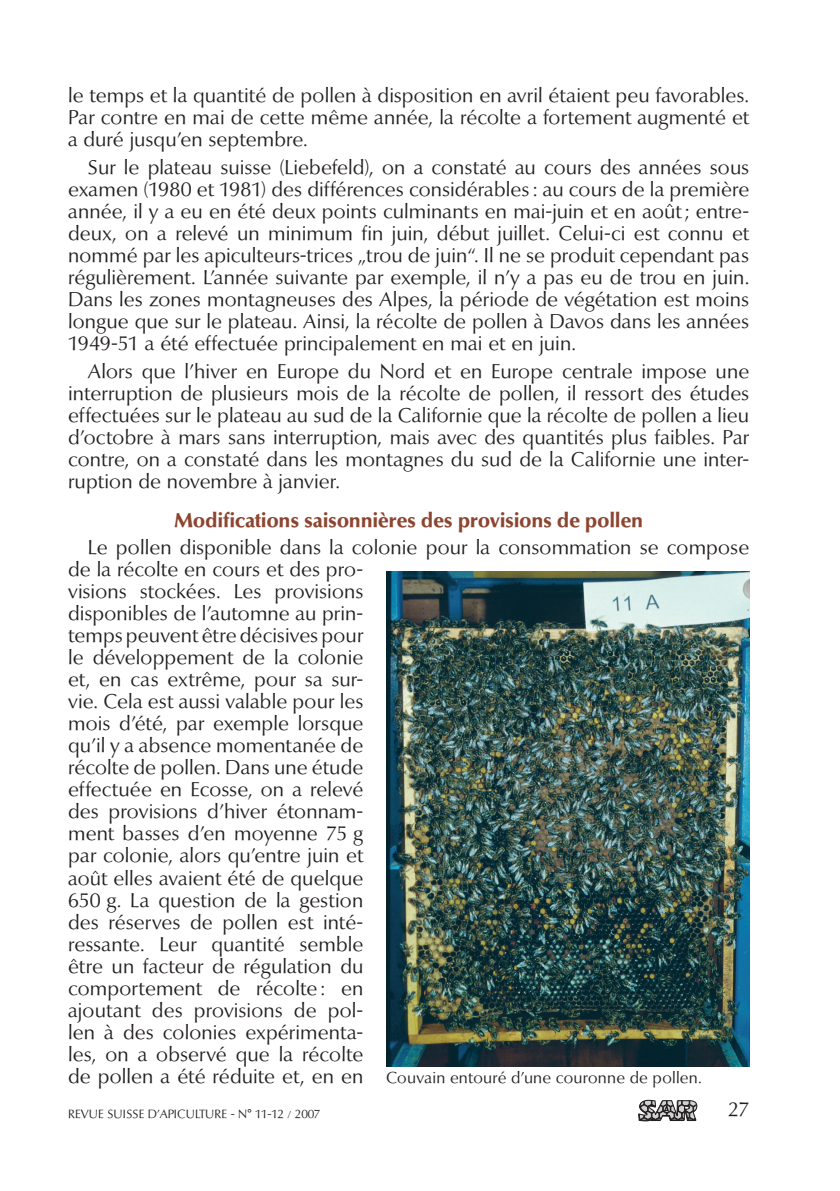
<style>
.page{position:relative;width:840px;height:1191px;background:#fff}
.page>*{position:absolute;margin:0;border:0;box-sizing:border-box;transform-origin:0 0}
.t1{font:20px/22px "Optima BQ";letter-spacing:.005em;color:#231f20;text-align:justify}
.t2{font:700 20px "Optima BQ";letter-spacing:.005em;color:#8c4530}
.t3{font:16px "Optima BQ";letter-spacing:.015em;color:#231f20}
.t4{font:12px "Optima BQ";letter-spacing:.02em;color:#231f20}
.s1{font-size:20px}
</style>
<div class="page">
<svg style="left:638px;top:1100px;width:58px;height:21px"></svg>
<img style="left:386px;top:572px;width:362px;height:494px">
<p class="t1" style="left:68px;top:85px;width:682px">le temps et la quantité de pollen à disposition en avril étaient peu favorables.<br>Par contre en mai de cette même année, la récolte a fortement augmenté et a duré jusqu’en septembre.</p>
<p class="t1" style="left:68px;top:157px;width:682px;text-indent:20px">Sur le plateau suisse (Liebefeld), on a constaté au cours des années sous examen (1980 et 1981) des différences considérables: au cours de la première année, il y a eu en été deux points culminants en mai-juin et en août; entre&shy;deux, on a relevé un minimum fin juin, début juillet. Celui-ci est connu et nommé par les apiculteurs-trices „trou de juin“. Il ne se produit cependant pas régulièrement. L’année suivante par exemple, il n’y a pas eu de trou en juin.<br>Dans les zones montagneuses des Alpes, la période de végétation est moins longue que sur le plateau. Ainsi, la récolte de pollen à Davos dans les années 1949-51 a été effectuée principalement en mai et en juin.</p>
<p class="t1" style="left:68px;top:360px;width:682px;text-indent:20px">Alors que l’hiver en Europe du Nord et en Europe centrale impose une interruption de plusieurs mois de la récolte de pollen, il ressort des études effectuées sur le plateau au sud de la Californie que la récolte de pollen a lieu d’octobre à mars sans interruption, mais avec des quantités plus faibles. Par contre, on a constaté dans les montagnes du sud de la Californie une inter&shy;ruption de novembre à janvier.</p>
<p class="t2" style="left:174px;top:508px;width:469px">Modifications saisonnières des provisions de pollen</p>
<p class="t1" style="left:68px;top:537px;width:682px;text-align:left;text-indent:20px">Le pollen disponible dans la colonie pour la consommation se compose de la récolte en cours et des pro-<br>visions stockées. Les provisions<br>disponibles de l’automne au prin-<br>temps peuvent être décisives pour<br>le développement de la colonie<br>et, en cas extrême, pour sa sur-<br>vie. Cela est aussi valable pour les<br>mois d’été, par exemple lorsque<br>qu’il y a absence momentanée de<br>récolte de pollen. Dans une étude<br>effectuée en Ecosse, on a relevé<br>des provisions d’hiver étonnam-<br>ment basses d’en moyenne 75 g<br>par colonie, alors qu’entre juin et<br>août elles avaient été de quelque<br>650 g. La question de la gestion<br>des réserves de pollen est inté-<br>ressante. Leur quantité semble<br>être un facteur de régulation du<br>comportement de récolte: en<br>ajoutant des provisions de pol-<br>len à des colonies expérimenta-<br>les, on a observé que la récolte</p>
<p class="t3" style="left:68px;top:1068px;width:635px"><span class="s1">de pollen a été réduite et, en en</span> Couvain entouré d’une couronne de pollen.</p>
<p class="t4" style="left:68px;top:1107px;width:254px">REVUE SUISSE D’APICULTURE - N° 11-12 / 2007</p>
<p class="t1" style="left:728px;top:1099px;width:22px">27</p>
</div>
